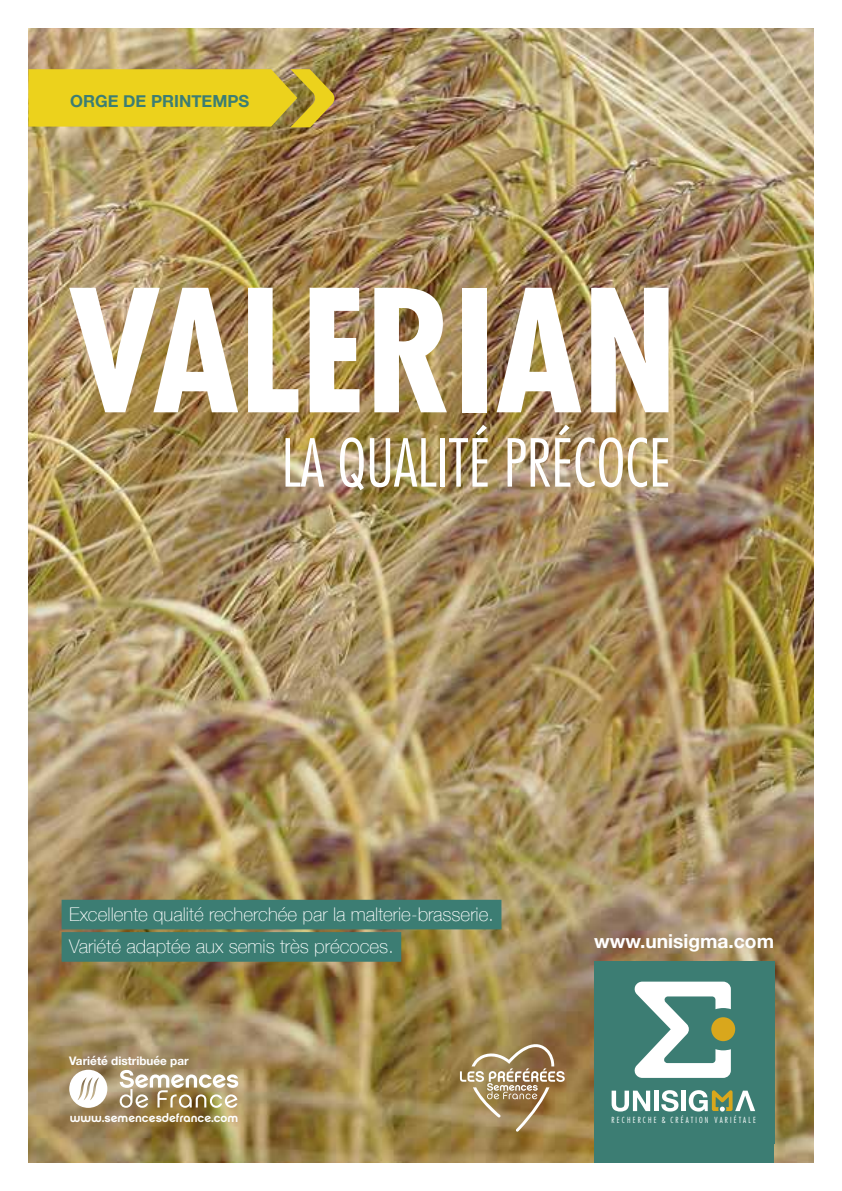
<style>
.page{position:relative;width:842px;height:1191px;background:#fff}
.page>*{position:absolute;margin:0;border:0;box-sizing:border-box;transform-origin:0 0}
.t1{font:700 condensed 165.2px "Futura";color:#fff}
.t2{font:300 condensed 64.4px "Futura";color:#fff}
.t3{font:700 19.2px "Helvetica Neue";color:#fff}
.t4{font:100 18.8px/32.4px "Helvetica Neue";color:#fff}
.t5{font:700 16.6px "Helvetica Neue";color:#3c7d73}
.t6{font:12px "Chalet New York Nineteen Seventy";letter-spacing:-.005em;color:#fff}
.t7{font:700 11.8px "Helvetica Neue";color:#fff}
.t8{font:300 condensed 8.2px "Futura";letter-spacing:.265em;color:#fff}
.s1{font-family:"Chalet New York Nineteen Eighty"}
</style>
<div class="page">
<img style="left:28px;top:28px;width:786px;height:1134px">
<div style="left:62px;top:899px;width:439px;height:30px;background:#3c7d73"></div>
<div style="left:62px;top:932px;width:339px;height:29px;background:#3c7d73"></div>
<div style="left:594px;top:960px;width:180px;height:202px;background:#3c7d73"></div>
<svg style="left:634px;top:981px;width:97px;height:97px"></svg>
<svg style="left:612px;top:1090px;width:38px;height:21px"></svg>
<div style="left:654px;top:1090px;width:5px;height:21px;background:#fff"></div>
<svg style="left:661px;top:1090px;width:17px;height:21px"></svg>
<div style="left:681px;top:1090px;width:5px;height:21px;background:#fff"></div>
<div style="left:711px;top:1017px;width:24px;height:24px;background:#d9a71c;border-radius:50%"></div>
<svg style="left:689px;top:1090px;width:66px;height:21px"></svg>
<svg style="left:28px;top:69px;width:306px;height:58px;background:#e2c821"></svg>
<svg style="left:120px;top:1070px;width:118px;height:37px"></svg>
<svg style="left:69px;top:1069px;width:38px;height:38px"></svg>
<svg style="left:460px;top:1040px;width:105px;height:91px;background:#a78e63"></svg>
<p class="t5" style="left:70px;top:88px;width:181px">ORGE DE PRINTEMPS</p>
<h1 class="t1" style="left:68px;top:244px;width:611px">VALERIAN</h1>
<h2 class="t2" style="left:282px;top:422px;width:391px">LA QUALITÉ PRÉCOCE</h2>
<p class="t4" style="left:69px;top:897px;width:426px">Excellente qualité recherchée par la malterie-brasserie.<br>Variété adaptée aux semis très précoces.</p>
<p class="t7" style="left:69px;top:1051px;width:121px">Variété distribuée par</p>
<p class="t6" style="left:70px;top:1110px;width:170px">www.<span class="s1">s</span>emence<span class="s1">s</span>defrance.com</p>
<p class="t3" style="left:594px;top:926px;width:181px">www.unisigma.com</p>
<p class="t8" style="left:612px;top:1115px;width:146px">RECHERCHE &amp; CRÉATION VARIÉTALE</p>
</div>
